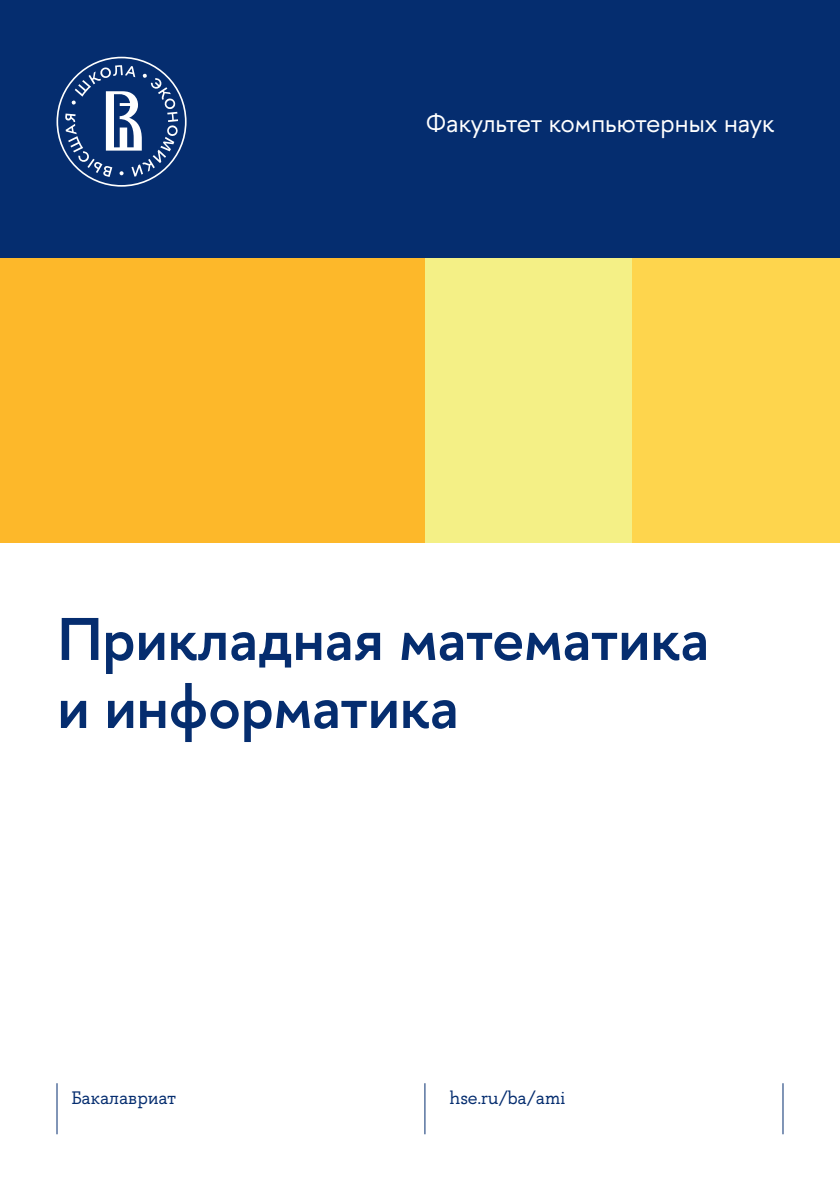
<style>
.page{position:relative;width:840px;height:1191px;background:#fff}
.page>*{position:absolute;margin:0;border:0;box-sizing:border-box;transform-origin:0 0}
.t1{font:600 60px/68px "HSE Sans";color:#052d6f}
.t2{font:26px "HSE Sans";color:#fff}
.t3{font:18px "HSE Slab";color:#052d6f}
</style>
<div class="page">
<div style="left:0;top:257px;width:425px;height:286px;background:#fdb82a"></div>
<div style="left:425px;top:257px;width:207px;height:286px;background:#f4f086"></div>
<div style="left:632px;top:257px;width:207px;height:286px;background:#fed54d"></div>
<div style="left:0;top:0;width:839px;height:257px;background:#052d6f"></div>
<hr style="left:782px;top:1083px;width:1px;height:51px;background:#052d6f">
<svg style="left:56px;top:57px;width:130px;height:130px"></svg>
<hr style="left:56px;top:1083px;width:1px;height:51px;background:#052d6f">
<hr style="left:424px;top:1083px;width:1px;height:51px;background:#052d6f">
<p class="t2" style="left:425px;top:106px;width:350px">Факультет компьютерных наук</p>
<p class="t1" style="left:57px;top:605px;width:652px">Прикладная математика и информатика</p>
<p class="t3" style="left:71px;top:1086px;width:106px">Бакалавриат</p>
<p class="t3" style="left:449px;top:1086px;width:117px">hse.ru/ba/ami</p>
</div>
